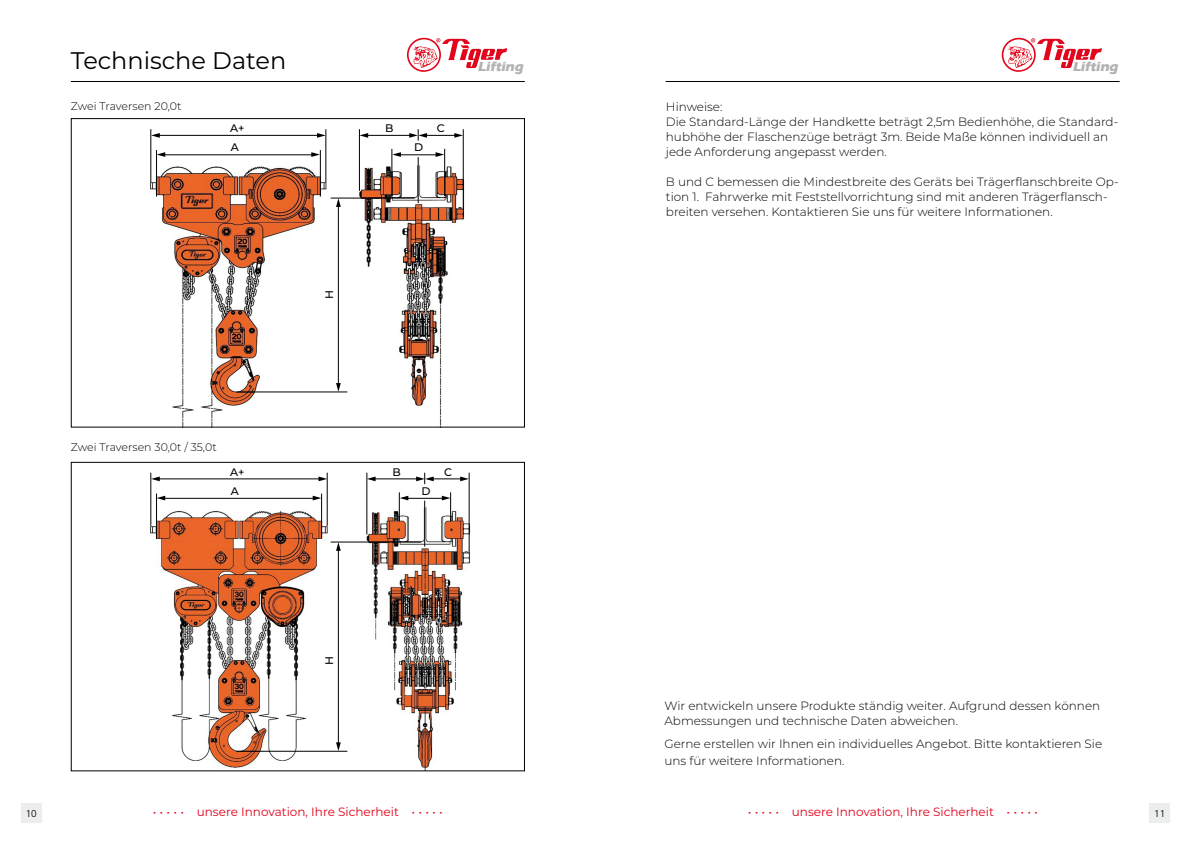
<style>
.page{position:relative;width:1191px;height:842px;background:#fff}
.page>*{position:absolute;margin:0;border:0;box-sizing:border-box;transform-origin:0 0}
.t1{font:24px "Montserrat";color:#000}
.t2{font:700 13.5px "Eras ITC";color:#b3b2b3}
.t3{font:300 12px/15px "Montserrat";color:#000}
.t4{font:12px "Montserrat";color:#e2001a}
.t5{font:300 11px "Montserrat";letter-spacing:-.005em;color:#000}
.t6{font:500 11px "Montserrat";color:#000}
.t7{font:300 10px "Frutiger";color:#000}
</style>
<div class="page">
<div style="left:21px;top:803px;width:21px;height:19px;background:#eceded"></div>
<svg style="left:407px;top:38px;width:100px;height:34px"></svg>
<hr style="left:71px;top:81px;width:454px;height:1px;background:#000">
<div style="left:1149px;top:803px;width:21px;height:19px;background:#eceded"></div>
<svg style="left:1001px;top:38px;width:101px;height:34px"></svg>
<hr style="left:665px;top:81px;width:454px;height:1px;background:#000">
<img style="left:150px;top:129px;width:315px;height:296px">
<div style="left:71px;top:118px;width:454px;height:309px;border:1px solid #000"></div>
<img style="left:150px;top:472px;width:320px;height:297px">
<div style="left:71px;top:462px;width:454px;height:309px;border:1px solid #000"></div>
<hr style="left:325px;top:129px;width:1px;height:53px;background:#000">
<hr style="left:327px;top:473px;width:1px;height:53px;background:#000">
<hr style="left:359px;top:129px;width:1px;height:62px;background:#000">
<hr style="left:366px;top:473px;width:1px;height:61px;background:#000">
<hr style="left:463px;top:129px;width:1px;height:81px;background:#000">
<hr style="left:469px;top:473px;width:1px;height:80px;background:#000">
<hr style="left:151px;top:129px;width:1px;height:53px;background:#000">
<hr style="left:151px;top:473px;width:1px;height:53px;background:#000">
<hr style="left:418px;top:157px;width:1px;height:46px;background:#000">
<hr style="left:424px;top:501px;width:1px;height:46px;background:#000">
<hr style="left:391px;top:149px;width:1px;height:47px;background:#000">
<hr style="left:444px;top:149px;width:1px;height:47px;background:#000">
<hr style="left:156px;top:150px;width:1px;height:47px;background:#000">
<hr style="left:156px;top:494px;width:1px;height:45px;background:#000">
<hr style="left:320px;top:150px;width:1px;height:47px;background:#000">
<hr style="left:321px;top:494px;width:1px;height:44px;background:#000">
<hr style="left:236px;top:392px;width:111px;height:1px;background:#000">
<hr style="left:236px;top:751px;width:111px;height:1px;background:#000">
<hr style="left:331px;top:198px;width:84px;height:1px;background:#000">
<hr style="left:331px;top:542px;width:90px;height:1px;background:#000">
<hr style="left:338px;top:205px;width:1px;height:180px;background:#000">
<hr style="left:338px;top:549px;width:1px;height:196px;background:#000">
<hr style="left:159px;top:135px;width:159px;height:1px;background:#000">
<hr style="left:159px;top:479px;width:163px;height:1px;background:#000">
<hr style="left:365px;top:135px;width:48px;height:1px;background:#000">
<hr style="left:372px;top:479px;width:48px;height:1px;background:#000">
<hr style="left:424px;top:135px;width:33px;height:1px;background:#000">
<hr style="left:432px;top:479px;width:32px;height:1px;background:#000">
<hr style="left:163px;top:155px;width:150px;height:1px;background:#000">
<hr style="left:163px;top:498px;width:152px;height:1px;background:#000">
<hr style="left:397px;top:155px;width:42px;height:1px;background:#000">
<hr style="left:405px;top:498px;width:39px;height:1px;background:#000">
<svg style="left:336px;top:383px;width:5px;height:9px"></svg>
<svg style="left:336px;top:742px;width:5px;height:9px"></svg>
<svg style="left:336px;top:198px;width:5px;height:9px"></svg>
<svg style="left:336px;top:542px;width:5px;height:9px"></svg>
<svg style="left:151px;top:133px;width:9px;height:5px"></svg>
<svg style="left:151px;top:476px;width:9px;height:5px"></svg>
<svg style="left:359px;top:133px;width:9px;height:5px"></svg>
<svg style="left:367px;top:476px;width:8px;height:5px"></svg>
<svg style="left:311px;top:152px;width:9px;height:5px"></svg>
<svg style="left:313px;top:496px;width:8px;height:4px"></svg>
<svg style="left:435px;top:152px;width:9px;height:5px"></svg>
<svg style="left:442px;top:492px;width:9px;height:29px"></svg>
<svg style="left:157px;top:152px;width:8px;height:5px"></svg>
<svg style="left:157px;top:496px;width:8px;height:4px"></svg>
<svg style="left:392px;top:152px;width:9px;height:5px"></svg>
<svg style="left:399px;top:492px;width:9px;height:29px"></svg>
<svg style="left:317px;top:133px;width:9px;height:5px"></svg>
<svg style="left:318px;top:476px;width:9px;height:5px"></svg>
<svg style="left:409px;top:129px;width:18px;height:12px"></svg>
<svg style="left:416px;top:473px;width:18px;height:11px"></svg>
<svg style="left:454px;top:133px;width:9px;height:5px"></svg>
<svg style="left:460px;top:476px;width:9px;height:5px"></svg>
<h1 class="t1" style="left:71px;top:44px;width:217px">Technische Daten</h1>
<p class="t5" style="left:71px;top:98px;width:112px">Zwei Traversen 20,0t</p>
<p class="t6" style="left:230px;top:120px;width:16px">A+</p>
<p class="t6" style="left:231px;top:140px;width:10px">A</p>
<p class="t6" style="left:385px;top:120px;width:10px">B</p>
<p class="t6" style="left:414px;top:140px;width:11px">D</p>
<p class="t6" style="left:437px;top:120px;width:9px">C</p>
<p class="t2" style="left:478px;top:58px;width:49px">Lifting</p>
<p class="t6" style="left:321px;top:299px;width:10px;rotate:-90deg">H</p>
<p class="t5" style="left:71px;top:440px;width:147px">Zwei Traversen 30,0t / 35,0t</p>
<p class="t6" style="left:230px;top:464px;width:16px">A+</p>
<p class="t6" style="left:231px;top:483px;width:10px">A</p>
<p class="t6" style="left:392px;top:464px;width:10px">B</p>
<p class="t6" style="left:421px;top:483px;width:11px">D</p>
<p class="t6" style="left:444px;top:464px;width:9px">C</p>
<p class="t2" style="left:1072px;top:58px;width:49px">Lifting</p>
<p class="t3" style="left:666px;top:99px;width:454px">Hinweise:<br>Die Standard-Länge der Handkette beträgt 2,5m Bedienhöhe, die Standard&shy;hubhöhe der Flaschenzüge beträgt 3m. Beide Maße können individuell an jede Anforderung angepasst werden.</p>
<p class="t3" style="left:666px;top:174px;width:454px">B und C bemessen die Mindestbreite des Geräts bei Trägerflanschbreite Op&shy;tion 1. Fahrwerke mit Feststellvorrichtung sind mit anderen Trägerflansch&shy;breiten versehen. Kontaktieren Sie uns für weitere Informationen.</p>
<p class="t7" style="left:26px;top:807px;width:13px">10</p>
<p class="t6" style="left:321px;top:665px;width:10px;rotate:-90deg">H</p>
<p class="t3" style="left:664px;top:698px;width:437px">Wir entwickeln unsere Produkte ständig weiter. Aufgrund dessen können<br>Abmessungen und technische Daten abweichen.</p>
<p class="t3" style="left:664px;top:735px;width:439px;line-height:17px">Gerne erstellen wir Ihnen ein individuelles Angebot. Bitte kontaktieren Sie uns für weitere Informationen.</p>
<p class="t4" style="left:153px;top:803px;width:292px">• • • • • unsere Innovation, Ihre Sicherheit • • • • •</p>
<p class="t7" style="left:1154px;top:807px;width:13px">11</p>
<p class="t4" style="left:747px;top:803px;width:292px">• • • • • unsere Innovation, Ihre Sicherheit • • • • •</p>
</div>
